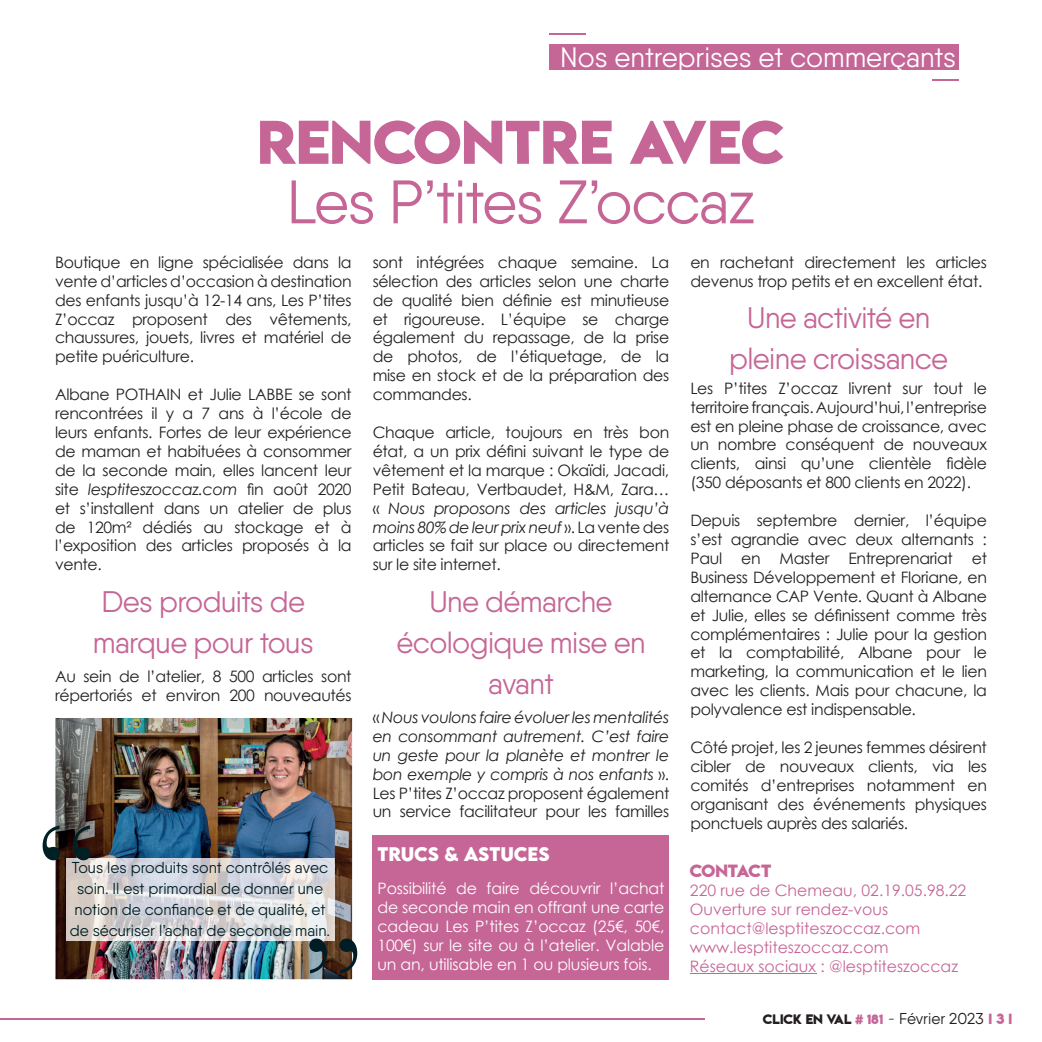
<style>
.page{position:relative;width:1042px;height:1042px;background:#fff}
.page>*{position:absolute;margin:0;border:0;box-sizing:border-box;transform-origin:0 0}
.t1{font:61.25px "Qanelas";letter-spacing:-.02em;color:#c66696}
.t2{font:54.6px "Lemon Milkbold";color:#c66696}
.t3{font:29.75px/41.3px "Qanelas";letter-spacing:-.02em;color:#c66696;text-align:center}
.t4{font:28px "Qanelas";color:#fff}
.t5{font:700 17.5px "LEMONMILK";color:#fff}
.t6{font:15.75px/18.9px "Century Gothic";letter-spacing:-.02em;color:#231f20;text-align:justify}
.t7{font:italic 15.75px/18.9px "Century Gothic";letter-spacing:-.02em;color:#231f20;text-align:justify}
.t8{font:15.75px/18.9px "Century Gothic";letter-spacing:-.01em;color:#fff;text-align:justify}
.t9{font:15.75px/18.9px "Century Gothic";color:#c66696}
.t10{font:15.75px/21px "Qanelas";color:#001f25;text-align:center}
.t11{font:15.75px "Qanelas";color:#231f20}
.t12{font:15.75px "Lemon Milkbold";letter-spacing:-.03em;color:#c66696}
.s1{font-style:italic}
.s2{font-style:normal}
.s3{font-family:"Lemon Milkbold";font-size:12.25px}
.s4{font-family:"Lemon Milkbold";font-size:12.25px;color:#c66696}
.s5{font-family:"Baskerville";font-style:italic;font-size:19.25px}
.s6{font-family:"Lemon Milkbold";font-size:13.12px;color:#c66696}
</style>
<div class="page">
<div style="left:549px;top:44px;width:410px;height:26px;background:#c46696"></div>
<hr style="left:931px;top:79px;width:27px;height:2px;background:#c46696">
<hr style="left:549px;top:33px;width:37px;height:1px;background:#c46696">
<div style="left:373px;top:835px;width:296px;height:144px;background:#c66696"></div>
<hr style="left:690px;top:972px;width:126px;height:1px;background:#c66696">
<hr style="left:0;top:1018px;width:704px;height:2px;background:#c66696">
<img style="left:55px;top:718px;width:297px;height:261px">
<img style="left:67px;top:858px;width:267px;height:82px">
<svg style="left:43px;top:825px;width:48px;height:35px;background:#424544"></svg>
<svg style="left:309px;top:938px;width:48px;height:35px;background:#4e4d48"></svg>
<h3 class="t4" style="left:560px;top:40px;width:397px">Nos entreprises et commerçants</h3>
<h2 class="t2" style="left:257px;top:103px;width:528px">RENCONTRE AVEC</h2>
<h1 class="t1" style="left:287px;top:164px;width:470px">Les P’tites Z’occaz</h1>
<p class="t6" style="left:55px;top:252px;width:298px">Boutique en ligne spécialisée dans la vente d’articles d’occasion à destination des enfants jusqu’à 12-14 ans, Les P’tites Z’occaz proposent des vêtements, chaussures, jouets, livres et matériel de petite puériculture.</p>
<p class="t6" style="left:55px;top:385px;width:298px">Albane POTHAIN et Julie LABBE se sont rencontrées il y a 7 ans à l’école de leurs enfants. Fortes de leur expérience de maman et habituées à consommer de la seconde main, elles lancent leur site <span class="s1">lesptiteszoccaz.com</span> fin août 2020 et s’installent dans un atelier de plus de 120m² dédiés au stockage et à l’exposition des articles proposés à la vente.</p>
<h3 class="t3" style="left:93px;top:580px;width:222px;text-align:left">Des produits de marque pour tous</h3>
<p class="t6" style="left:55px;top:666px;width:298px">Au sein de l’atelier, 8 500 articles sont répertoriés et environ 200 nouveautés</p>
<p class="t10" style="left:70px;top:857px;width:262px">Tous les produits sont contrôlés avec soin. Il est primordial de donner une notion de confiance et de qualité, et de sécuriser l’achat de seconde main.</p>
<p class="t6" style="left:373px;top:252px;width:298px">sont intégrées chaque semaine. La sélection des articles selon une charte de qualité bien définie est minutieuse et rigoureuse. L’équipe se charge également du repassage, de la prise de photos, de l’étiquetage, de la mise en stock et de la préparation des commandes.</p>
<p class="t6" style="left:373px;top:423px;width:298px">Chaque article, toujours en très bon état, a un prix défini suivant le type de vêtement et la marque : Okaïdi, Jacadi, Petit Bateau, Vertbaudet, H&amp;M, Zara… « <span class="s1">Nous proposons des articles jusqu’à moins 80% de leur prix neuf</span> ». La vente des articles se fait sur place ou directement sur le site internet.</p>
<h3 class="t3" style="left:396px;top:580px;width:250px">Une démarche écologique mise en avant</h3>
<p class="t7" style="left:373px;top:707px;width:298px"><span class="s2">«</span> Nous voulons faire évoluer les mentalités en consommant autrement. C’est faire un geste pour la planète et montrer le bon exemple y compris à nos enfants <span class="s2">».<br>Les P’tites Z’occaz proposent également un service facilitateur pour les familles</span></p>
<p class="t5" style="left:377px;top:842px;width:174px">TRUCS &amp; ASTUCES</p>
<p class="t8" style="left:377px;top:879px;width:288px">Possibilité de faire découvrir l’achat de seconde main en offrant une carte cadeau Les P’tites Z’occaz (25€, 50€, 100€) sur le site ou à l’atelier. Valable un an, utilisable en 1 ou plusieurs fois.</p>
<p class="t6" style="left:690px;top:252px;width:298px">en rachetant directement les articles devenus trop petits et en excellent état.</p>
<h3 class="t3" style="left:729px;top:297px;width:220px">Une activité en pleine croissance</h3>
<p class="t6" style="left:690px;top:378px;width:298px">Les P’tites Z’occaz livrent sur tout le territoire français. Aujourd’hui, l’entreprise est en pleine phase de croissance, avec un nombre conséquent de nouveaux clients, ainsi qu’une clientèle fidèle (350 déposants et 800 clients en 2022).</p>
<p class="t6" style="left:690px;top:511px;width:298px">Depuis septembre dernier, l’équipe s’est agrandie avec deux alternants :<br>Paul en Master Entreprenariat et Business Développement et Floriane, en alternance CAP Vente. Quant à Albane et Julie, elles se définissent comme très complémentaires : Julie pour la gestion et la comptabilité, Albane pour le marketing, la communication et le lien avec les clients. Mais pour chacune, la polyvalence est indispensable.</p>
<p class="t6" style="left:690px;top:737px;width:298px">Côté projet, les 2 jeunes femmes désirent cibler de nouveaux clients, via les comités d’entreprises notamment en organisant des événements physiques ponctuels auprès des salariés.</p>
<p class="t12" style="left:690px;top:859px;width:83px">CONTACT</p>
<p class="t9" style="left:690px;top:880px;width:278px">220 rue de Chemeau, 02.19.05.98.22<br>Ouverture sur rendez-vous contact@lesptiteszoccaz.com www.lesptiteszoccaz.com<br>Réseaux sociaux : @lesptiteszoccaz</p>
<p class="t11" style="left:763px;top:1009px;width:251px"><span class="s3">CLICK EN VAL</span> <span class="s4"># 181</span> <span class="s5">-</span> Février 2023 <span class="s6">I 3 I</span></p>
</div>
